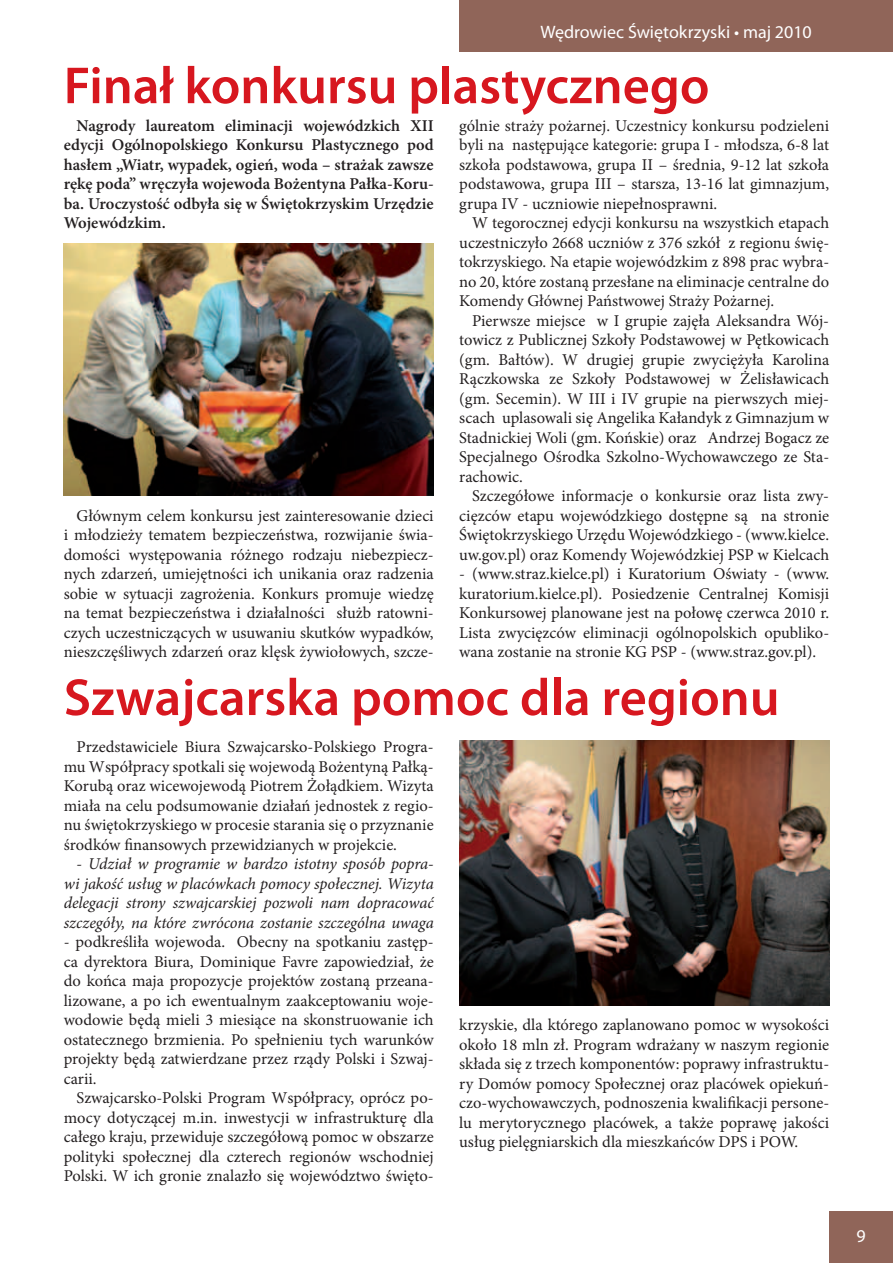
<style>
.page{position:relative;width:893px;height:1263px;background:#fff}
.page>*{position:absolute;margin:0;border:0;box-sizing:border-box;transform-origin:0 0}
.t1{font:600 52.5px "Myriad Pro";color:#d7171f}
.t2{font:18px "Myriad Pro";color:#fff}
.t3{font:16.5px/19.5px "Minion Pro";color:#231f20;text-align:justify}
.t4{font:600 16.5px/19.5px "Minion Pro";color:#231f20;text-align:justify}
.t5{font:italic 16.5px/19.5px "Minion Pro";letter-spacing:-.005em;color:#231f20;text-align:justify}
</style>
<div class="page">
<div style="left:459px;top:0;width:434px;height:51px;background:#906559"></div>
<div style="left:829px;top:1212px;width:64px;height:51px;background:#906559"></div>
<img style="left:64px;top:243px;width:370px;height:253px">
<img style="left:459px;top:740px;width:370px;height:265px">
<p class="t2" style="left:540px;top:21px;width:273px">Wędrowiec Świętokrzyski • maj 2010</p>
<h1 class="t1" style="left:64px;top:52px;width:647px">Finał konkursu plastycznego</h1>
<p class="t4" style="left:64px;top:115px;width:371px;text-indent:13px">Nagrody laureatom eliminacji wojewódzkich XII edycji Ogólnopolskiego Konkursu Plastycznego pod hasłem „Wiatr, wypadek, ogień, woda – strażak zawsze rękę poda” wręczyła wojewoda Bożentyna Pałka-Koru&shy;ba. Uroczystość odbyła się w Świętokrzyskim Urzędzie Wojewódzkim.</p>
<p class="t3" style="left:64px;top:506px;width:371px;text-indent:13px">Głównym celem konkursu jest zainteresowanie dzieci i młodzieży tematem bezpieczeństwa, rozwijanie świa&shy;domości występowania różnego rodzaju niebezpiecz&shy;nych zdarzeń, umiejętności ich unikania oraz radzenia sobie w sytuacji zagrożenia. Konkurs promuje wiedzę na temat bezpieczeństwa i działalności służb ratowni&shy;czych uczestniczących w usuwaniu skutków wypadków, nieszczęśliwych zdarzeń oraz klęsk żywiołowych, szcze-</p>
<p class="t3" style="left:459px;top:116px;width:371px">gólnie straży pożarnej. Uczestnicy konkursu podzieleni byli na następujące kategorie: grupa I - młodsza, 6-8 lat szkoła podstawowa, grupa II – średnia, 9-12 lat szkoła podstawowa, grupa III – starsza, 13-16 lat gimnazjum, grupa IV - uczniowie niepełnosprawni.</p>
<p class="t3" style="left:459px;top:213px;width:371px;text-indent:13px">W tegorocznej edycji konkursu na wszystkich etapach uczestniczyło 2668 uczniów z 376 szkół z regionu świę&shy;tokrzyskiego. Na etapie wojewódzkim z 898 prac wybra&shy;no 20, które zostaną przesłane na eliminacje centralne do Komendy Głównej Państwowej Straży Pożarnej.</p>
<p class="t3" style="left:459px;top:311px;width:371px;text-indent:13px">Pierwsze miejsce w I grupie zajęła Aleksandra Wój&shy;towicz z Publicznej Szkoły Podstawowej w Pętkowicach (gm. Bałtów). W drugiej grupie zwyciężyła Karolina Rączkowska ze Szkoły Podstawowej w Żelisławicach (gm. Secemin). W III i IV grupie na pierwszych miej&shy;scach uplasowali się Angelika Kałandyk z Gimnazjum w Stadnickiej Woli (gm. Końskie) oraz Andrzej Bogacz ze Specjalnego Ośrodka Szkolno-Wychowawczego ze Sta&shy;rachowic.</p>
<p class="t3" style="left:459px;top:486px;width:371px;text-indent:13px">Szczegółowe informacje o konkursie oraz lista zwy&shy;cięzców etapu wojewódzkiego dostępne są na stronie Świętokrzyskiego Urzędu Wojewódzkiego - (www.kielce. uw.gov.pl) oraz Komendy Wojewódzkiej PSP w Kielcach</p>
<p class="t3" style="left:459px;top:564px;width:371px">- (www.straz.kielce.pl) i Kuratorium Oświaty - (www. kuratorium.kielce.pl). Posiedzenie Centralnej Komisji Konkursowej planowane jest na połowę czerwca 2010 r.<br>Lista zwycięzców eliminacji ogólnopolskich opubliko&shy;wana zostanie na stronie KG PSP - (www.straz.gov.pl).</p>
<h1 class="t1" style="left:64px;top:664px;width:717px">Szwajcarska pomoc dla regionu</h1>
<p class="t3" style="left:64px;top:737px;width:371px;text-indent:13px">Przedstawiciele Biura Szwajcarsko-Polskiego Progra&shy;mu Współpracy spotkali się wojewodą Bożentyną Pałką-Korubą oraz wicewojewodą Piotrem Żołądkiem. Wizyta miała na celu podsumowanie działań jednostek z regio&shy;nu świętokrzyskiego w procesie starania się o przyznanie środków finansowych przewidzianych w projekcie.</p>
<p class="t5" style="left:64px;top:854px;width:371px;text-indent:13px">- Udział w programie w bardzo istotny sposób popra&shy;wi jakość usług w placówkach pomocy społecznej. Wizyta delegacji strony szwajcarskiej pozwoli nam dopracować szczegóły, na które zwrócona zostanie szczególna uwaga</p>
<p class="t3" style="left:64px;top:932px;width:371px">- podkreśliła wojewoda. Obecny na spotkaniu zastęp&shy;ca dyrektora Biura, Dominique Favre zapowiedział, że do końca maja propozycje projektów zostaną przeana&shy;lizowane, a po ich ewentualnym zaakceptowaniu woje&shy;wodowie będą mieli 3 miesiące na skonstruowanie ich ostatecznego brzmienia. Po spełnieniu tych warunków projekty będą zatwierdzane przez rządy Polski i Szwaj&shy;carii.</p>
<p class="t3" style="left:64px;top:1088px;width:371px;text-indent:13px">Szwajcarsko-Polski Program Współpracy, oprócz po&shy;mocy dotyczącej m.in. inwestycji w infrastrukturę dla całego kraju, przewiduje szczegółową pomoc w obszarze polityki społecznej dla czterech regionów wschodniej Polski. W ich gronie znalazło się województwo święto-</p>
<p class="t3" style="left:459px;top:1015px;width:371px">krzyskie, dla którego zaplanowano pomoc w wysokości około 18 mln zł. Program wdrażany w naszym regionie składa się z trzech komponentów: poprawy infrastruktu&shy;ry Domów pomocy Społecznej oraz placówek opiekuń&shy;czo-wychowawczych, podnoszenia kwalifikacji persone&shy;lu merytorycznego placówek, a także poprawę jakości usług pielęgniarskich dla mieszkańców DPS i POW.</p>
<p class="t2" style="left:856px;top:1225px;width:11px">9</p>
</div>
